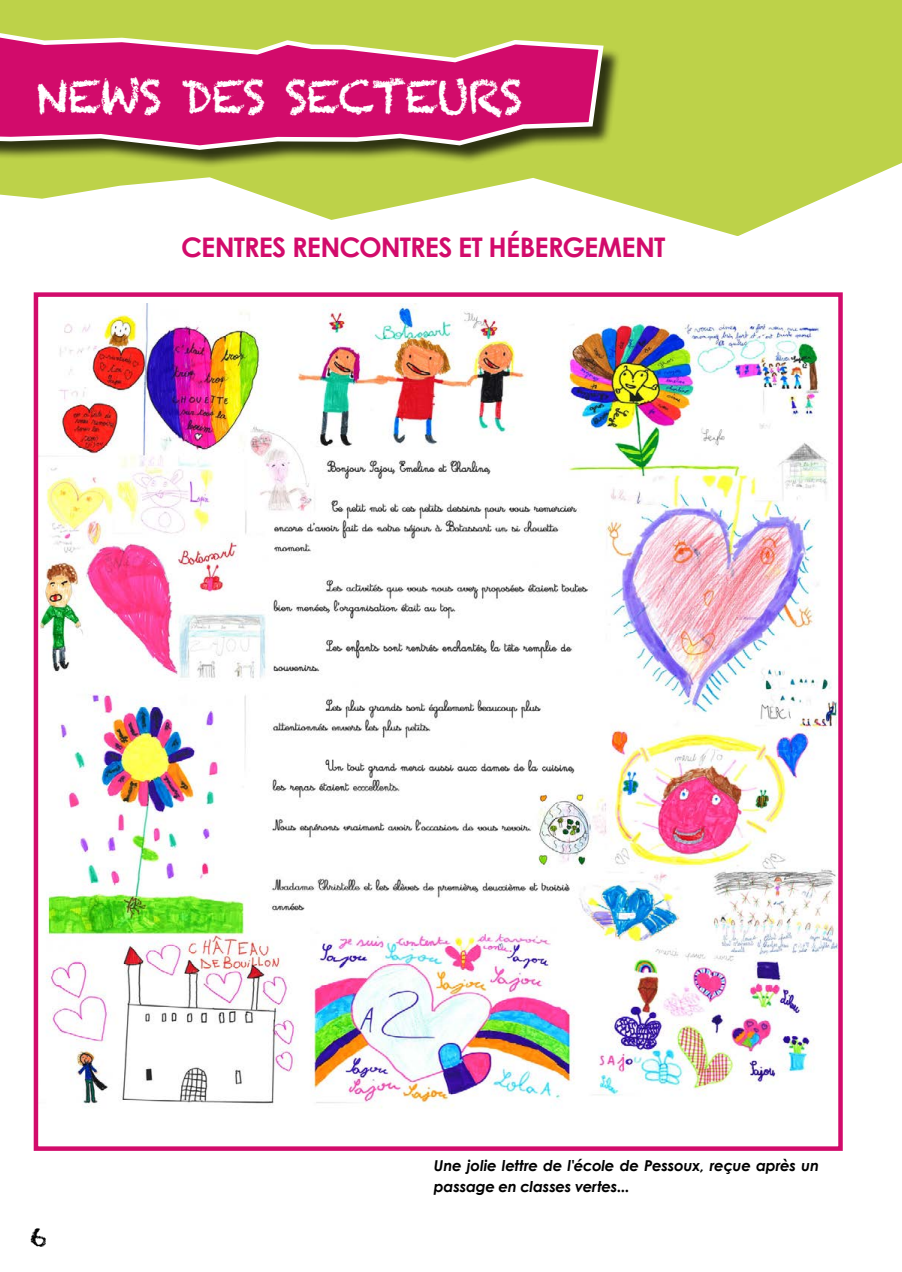
<style>
.page{position:relative;width:902px;height:1272px;background:#fff}
.page>*{position:absolute;margin:0;border:0;box-sizing:border-box;transform-origin:0 0}
.t1{font:45px "Chalkduster";letter-spacing:-.03em;color:#fff}
.t2{font:700 27px "Century Gothic";letter-spacing:-.035em;color:#d20b6b}
.t3{font:25.5px "Chalkduster";color:#000}
.t4{font:italic 700 15px/21px "Century Gothic";letter-spacing:-.015em;color:#000}
</style>
<div class="page">
<svg style="left:0;top:0;width:901px;height:236px"></svg>
<div style="left:0;top:0;width:622px;height:169px;background:#000;opacity:.75"></div>
<svg style="left:0;top:0;width:606px;height:152px;background:#c35b63"></svg>
<img style="left:39px;top:304px;width:798px;height:804px">
<div style="left:34px;top:292px;width:808px;height:858px;border:4px solid #d20b6b"></div>
<h1 class="t1" style="left:36px;top:70px;width:488px">NEWS DES SECTEURS</h1>
<h2 class="t2" style="left:181px;top:227px;width:485px">CENTRES RENCONTRES ET HÉBERGEMENT</h2>
<h3 class="t3" style="left:30px;top:1222px;width:18px">6</h3>
<p class="t4" style="left:434px;top:1153px;width:386px">Une jolie lettre de l'école de Pessoux, reçue après un passage en classes vertes...</p>
</div>
